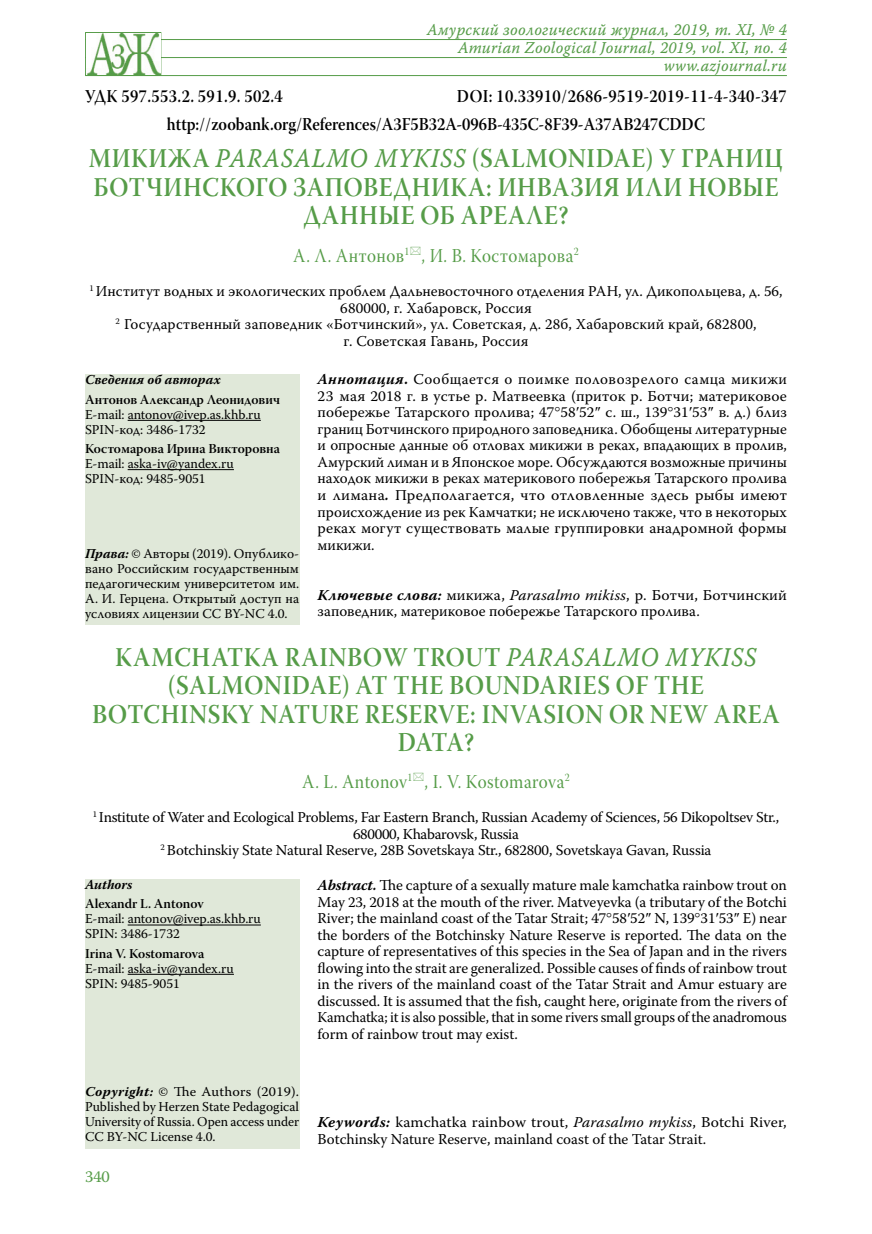
<style>
.page{position:relative;width:872px;height:1234px;background:#fff}
.page>*{position:absolute;margin:0;border:0;box-sizing:border-box;transform-origin:0 0}
.t1{font:27px/28.5px "Warnock Pro Semibold Subh";letter-spacing:.025em;color:#569c48;text-align:center;scale:.9 1}
.t2{font:19.5px "Warnock Pro Subh";letter-spacing:.025em;color:#569c48;scale:.9 1}
.t3{font:18px/28.5px "Warnock Pro Semibold Subh";color:#000;scale:.9 1}
.t4{font:18px "Warnock Pro Semibold Subh";letter-spacing:.025em;color:#000;scale:.9 1}
.t5{font:16.5px/18px "Warnock Pro It Capt";letter-spacing:.01em;color:#569c48;text-align:right;scale:.95 1}
.t6{font:16.5px "Warnock Pro";color:#569c48}
.t7{font:15px/16.5px "Warnock Pro";color:#000;text-align:justify}
.t8{font:15px/16.5px "Warnock Pro";color:#000;scale:1.04 1}
.t9{font:15px/16.5px "Warnock Pro";letter-spacing:-.02em;color:#000;text-align:center}
.t10{font:13.5px/15px "Warnock Pro";color:#000}
.t11{font:13.5px/15px "Warnock Pro";color:#000;text-align:justify;scale:1.05 1}
.t12{font:13.5px "Warnock Pro Semibold Subh";color:#000}
.t13{font:italic 700 13.5px "Warnock Pro";color:#000}
.s1{font-family:"Warnock Pro It Capt"}
.s2{font-weight:700;font-style:italic}
.s3{font-weight:700}
.s4{font-family:"Times New Roman"}
.s5{font-style:italic}
</style>
<div class="page">
<hr style="left:85px;top:39px;width:702px;height:1px;background:#569c48">
<hr style="left:85px;top:57px;width:702px;height:1px;background:#569c48">
<hr style="left:85px;top:75px;width:702px;height:1px;background:#569c48">
<div style="left:85px;top:32px;width:76px;height:44px;border:1px solid #569c48"></div>
<img style="left:86px;top:33px;width:74px;height:42px">
<div style="left:85px;top:374px;width:214px;height:251px;background:#e0e8d9"></div>
<hr style="left:128px;top:420px;width:133px;height:1px;background:#000">
<hr style="left:128px;top:469px;width:106px;height:1px;background:#000">
<div style="left:85px;top:878px;width:214px;height:270px;background:#e0e8d9"></div>
<hr style="left:128px;top:924px;width:133px;height:1px;background:#000">
<hr style="left:128px;top:973px;width:106px;height:1px;background:#000">
<p class="t5" style="left:427px;top:20px;width:380px">Амурский зоологический журнал, 2019, т. XI, № 4<br>Amurian Zoological Journal, 2019, vol. XI, no. 4 www.azjournal.ru</p>
<p class="t4" style="left:85px;top:85px;width:221px">УДК 597.553.2. 591.9. 502.4</p>
<p class="t3" style="left:167px;top:81px;width:690px;text-indent:290px">DOI: 10.33910/2686-9519-2019-11-4-340-347 http://zoobank.org/References/A3F5B32A-096B-435C-8F39-A37AB247CDDC</p>
<h1 class="t1" style="left:89px;top:144px;width:772px">МИКИЖА <span class="s1">PARASALMO MYKISS</span> (SALMONIDAE) У ГРАНИЦ<br>БОТЧИНСКОГО ЗАПОВЕДНИКА: ИНВАЗИЯ ИЛИ НОВЫЕ<br>ДАННЫЕ ОБ АРЕАЛЕ?</h1>
<h2 class="t2" style="left:293px;top:244px;width:319px">А. Л. Антонов<sup>1</sup> , И. В. Костомарова<sup>2</sup></h2>
<p class="t7" style="left:89px;top:283px;width:694px;text-align:center"><sup>1</sup> Институт водных и экологических проблем Дальневосточного отделения РАН, ул. Дикопольцева, д. 56, 680000, г. Хабаровск, Россия<br><sup>2</sup> Государственный заповедник «Ботчинский», ул. Советская, д. 28б, Хабаровский край, 682800,<br>г. Советская Гавань, Россия</p>
<p class="t13" style="left:85px;top:372px;width:137px">Сведения об авторах</p>
<p class="t12" style="left:85px;top:391px;width:196px">Антонов Александр Леонидович</p>
<p class="t10" style="left:85px;top:406px;width:177px">E-mail: antonov@ivep.as.khb.ru<br>SPIN-код: 3486-1732</p>
<p class="t12" style="left:85px;top:440px;width:196px">Костомарова Ирина Викторовна</p>
<p class="t10" style="left:85px;top:455px;width:150px">E-mail: aska-iv@yandex.ru<br>SPIN-код: 9485-9051</p>
<p class="t7" style="left:317px;top:371px;width:471px"><span class="s2">Аннотация</span><span class="s3">.</span> Сообщается о поимке половозрелого самца микижи 23 мая 2018 г. в устье р. Матвеевка (приток р. Ботчи; материковое побережье Татарского пролива; 47<span class="s4">°</span>58<span class="s4">′</span>52<span class="s4">″</span> с. ш., 139<span class="s4">°</span>31<span class="s4">′</span>53<span class="s4">″</span> в. д.) близ границ Ботчинского природного заповедника. Обобщены литературные и опросные данные об отловах микижи в реках, впадающих в пролив, Амурский лиман и в Японское море. Обсуждаются возможные причины находок микижи в реках материкового побережья Татарского пролива и лимана<span class="s2">.</span> Предполагается, что отловленные здесь рыбы имеют происхождение из рек Камчатки; не исключено также, что в некоторых реках могут существовать малые группировки анадромной формы микижи.</p>
<p class="t8" style="left:317px;top:586px;width:453px"><span class="s2">Ключевые слова:</span> микижа, <span class="s5">Parasalmo mikiss</span>, р. Ботчи, Ботчинский заповедник, материковое побережье Татарского пролива.</p>
<h1 class="t1" style="left:92px;top:642px;width:765px">KAMCHATKA RAINBOW TROUT <span class="s1">PARASALMO MYKISS </span>(SALMONIDAE) AT THE BOUNDARIES OF THE BOTCHINSKY NATURE RESERVE: INVASION OR NEW AREA DATA?</h1>
<h2 class="t2" style="left:302px;top:770px;width:299px">A. L. Antonov<sup>1</sup> , I. V. Kostomarova<sup>2</sup></h2>
<p class="t9" style="left:93px;top:808px;width:687px"><sup>1</sup> Institute of Water and Ecological Problems, Far Eastern Branch, Russian Academy of Sciences, 56 Dikopoltsev Str.,<br>680000, Khabarovsk, Russia<br><sup>2</sup> Botchinskiy State Natural Reserve, 28B Sovetskaya Str., 682800, Sovetskaya Gavan, Russia</p>
<p class="t13" style="left:85px;top:876px;width:49px">Authors</p>
<p class="t12" style="left:85px;top:895px;width:120px">Alexandr L. Antonov</p>
<p class="t10" style="left:85px;top:910px;width:177px">E-mail: antonov@ivep.as.khb.ru<br>SPIN: 3486-1732</p>
<p class="t12" style="left:85px;top:944px;width:121px">Irina V. Kostomarova</p>
<p class="t10" style="left:85px;top:960px;width:150px">E-mail: aska-iv@yandex.ru<br>SPIN: 9485-9051</p>
<p class="t10" style="left:85px;top:545px;width:216px;text-align:justify"><span class="s2">Права:</span> © Авторы (2019). Опублико&shy;вано Российским государственным педагогическим университетом им.<br>А. И. Герцена. Открытый доступ на условиях лицензии CC BY-NC 4.0.</p>
<p class="t7" style="left:317px;top:876px;width:471px"><span class="s2">Abstract.</span> The capture of a sexually mature male kamchatka rainbow trout on May 23, 2018 at the mouth of the river. Matveyevka (a tributary of the Botchi River; the mainland coast of the Tatar Strait; 47<span class="s4">°</span>58<span class="s4">′</span>52<span class="s4">″</span> N, 139<span class="s4">°</span>31<span class="s4">′</span>53<span class="s4">″</span> E) near the borders of the Botchinsky Nature Reserve is reported. The data on the capture of representatives of this species in the Sea of Japan and in the rivers flowing into the strait are generalized. Possible causes of finds of rainbow trout in the rivers of the mainland coast of the Tatar Strait and Amur estuary are discussed. It is assumed that the fish, caught here, originate from the rivers of Kamchatka; it is also possible, that in some rivers small groups of the anadromous form of rainbow trout may exist.</p>
<p class="t11" style="left:85px;top:1083px;width:205px"><span class="s2">Copyright:</span> © The Authors (2019).<br>Published by Herzen State Pedagogical University of Russia. Open access under CC BY-NC License 4.0.</p>
<p class="t6" style="left:85px;top:1166px;width:26px">340</p>
<p class="t8" style="left:317px;top:1113px;width:452px"><span class="s2">Keywords:</span> kamchatka rainbow trout, <span class="s5">Parasalmo mykiss</span>, Botchi River,<br>Botchinsky Nature Reserve, mainland coast of the Tatar Strait.</p>
</div>
